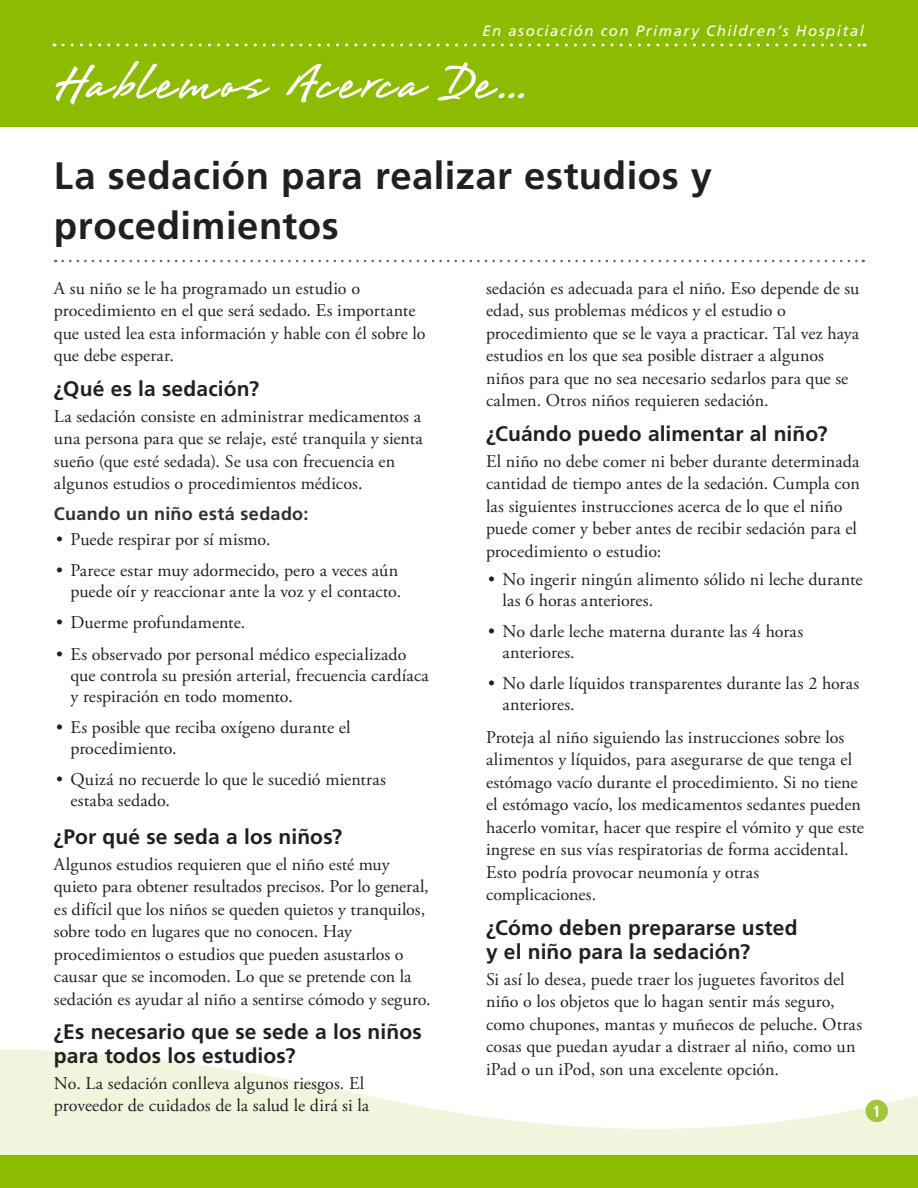
<style>
.page{position:relative;width:918px;height:1188px;background:#fff}
.page>*{position:absolute;margin:0;border:0;box-sizing:border-box;transform-origin:0 0}
.t1{font:60px "Brisa";letter-spacing:.055em;color:#fff}
.Title__h1{font:700 38.25px/49.5px "Frutiger LT Std";letter-spacing:.015em;color:#231f20}
.Level_1__h2{font:700 21px/24px "Frutiger LT Std";letter-spacing:.005em;color:#231f20}
.Main__p{font:18px/22.5px "Adobe Garamond Pro";letter-spacing:.005em;color:#231f20}
.Level_2__h3{font:700 18px "Frutiger LT Std";letter-spacing:.015em;color:#312f30}
.Page_number{font:700 condensed 16.2px "Frutiger LT Std";color:#fff}
.t2{font:italic 15px "Frutiger LT Std";letter-spacing:.1em;color:#fff}
</style>
<div class="page">
<svg style="left:0;top:1049px;width:918px;height:107px;fill:#f0f6de"></svg>
<div style="left:0;top:0;width:918px;height:127px;background:#8dbb00"></div>
<svg style="left:55px;top:61px;width:215px;height:44px"></svg>
<svg style="left:286px;top:64px;width:143px;height:39px"></svg>
<svg style="left:437px;top:62px;width:87px;height:39px"></svg>
<svg style="left:63px;top:44px;width:802px;height:2px"></svg>
<div style="left:866px;top:1100px;width:22px;height:22px;background:#a2c53a;border-radius:50%"></div>
<div style="left:0;top:1156px;width:918px;height:32px;background:#8dbb00"></div>
<svg style="left:63px;top:260px;width:801px;height:2px"></svg>
<p class="t2" style="left:482px;top:22px;width:383px">En asociación con Primary Children’s Hospital</p>
<h1 class="t1" style="left:54px;top:53px;width:474px">Hablemos Acerca De...</h1>
<p class="Title__h1" style="left:54px;top:152px;width:660px">La sedación para realizar estudios y procedimientos</p>
<p class="Main__p" style="left:54px;top:278px;width:373px">A su niño se le ha programado un estudio o procedimiento en el que será sedado. Es importante que usted lea esta información y hable con él sobre lo que debe esperar.</p>
<p class="Level_1__h2" style="left:54px;top:376px;width:207px">¿Qué es la sedación?</p>
<p class="Main__p" style="left:54px;top:405px;width:370px">La sedación consiste en administrar medicamentos a una persona para que se relaje, esté tranquila y sienta sueño (que esté sedada). Se usa con frecuencia en algunos estudios o procedimientos médicos.</p>
<p class="Level_2__h3" style="left:54px;top:504px;width:256px">Cuando un niño está sedado:</p>
<p class="Main__p" style="left:56px;top:529px;width:216px">• Puede respirar por sí mismo.</p>
<p class="Main__p" style="left:56px;top:561px;width:346px;line-height:21px;text-align:right">• Parece estar muy adormecido, pero a veces aún puede oír y reaccionar ante la voz y el contacto.</p>
<p class="Main__p" style="left:56px;top:612px;width:191px">• Duerme profundamente.</p>
<p class="Main__p" style="left:70px;top:644px;width:360px;line-height:21px;text-indent:-14px">• Es observado por personal médico especializado que controla su presión arterial, frecuencia cardíaca y respiración en todo momento.</p>
<p class="Main__p" style="left:70px;top:717px;width:281px;line-height:21px;text-indent:-14px">• Es posible que reciba oxígeno durante el procedimiento.</p>
<p class="Main__p" style="left:70px;top:770px;width:317px;line-height:21px;text-indent:-14px">• Quizá no recuerde lo que le sucedió mientras estaba sedado.</p>
<p class="Level_1__h2" style="left:54px;top:824px;width:290px">¿Por qué se seda a los niños?</p>
<p class="Main__p" style="left:54px;top:853px;width:378px">Algunos estudios requieren que el niño esté muy quieto para obtener resultados precisos. Por lo general, es difícil que los niños se queden quietos y tranquilos, sobre todo en lugares que no conocen. Hay procedimientos o estudios que pueden asustarlos o causar que se incomoden. Lo que se pretende con la sedación es ayudar al niño a sentirse cómodo y seguro.</p>
<p class="Level_1__h2" style="left:54px;top:1020px;width:369px">¿Es necesario que se sede a los niños para todos los estudios?</p>
<p class="Main__p" style="left:54px;top:1073px;width:317px">No. La sedación conlleva algunos riesgos. El proveedor de cuidados de la salud le dirá si la</p>
<p class="Main__p" style="left:486px;top:278px;width:375px">sedación es adecuada para el niño. Eso depende de su edad, sus problemas médicos y el estudio o procedimiento que se le vaya a practicar. Tal vez haya estudios en los que sea posible distraer a algunos niños para que no sea necesario sedarlos para que se calmen. Otros niños requieren sedación.</p>
<p class="Level_1__h2" style="left:486px;top:421px;width:343px">¿Cuándo puedo alimentar al niño?</p>
<p class="Main__p" style="left:486px;top:450px;width:375px">El niño no debe comer ni beber durante determinada cantidad de tiempo antes de la sedación. Cumpla con las siguientes instrucciones acerca de lo que el niño puede comer y beber antes de recibir sedación para el procedimiento o estudio:</p>
<p class="Main__p" style="left:502px;top:569px;width:362px;line-height:21px;text-indent:-14px">• No ingerir ningún alimento sólido ni leche durante las 6 horas anteriores.</p>
<p class="Main__p" style="left:502px;top:621px;width:302px;line-height:21px;text-indent:-14px">• No darle leche materna durante las 4 horas anteriores.</p>
<p class="Main__p" style="left:502px;top:674px;width:358px;line-height:21px;text-indent:-14px">• No darle líquidos transparentes durante las 2 horas anteriores.</p>
<p class="Main__p" style="left:486px;top:727px;width:379px">Proteja al niño siguiendo las instrucciones sobre los alimentos y líquidos, para asegurarse de que tenga el estómago vacío durante el procedimiento. Si no tiene el estómago vacío, los medicamentos sedantes pueden hacerlo vomitar, hacer que respire el vómito y que este ingrese en sus vías respiratorias de forma accidental.<br>Esto podría provocar neumonía y otras complicaciones.</p>
<p class="Level_1__h2" style="left:486px;top:915px;width:313px">¿Cómo deben prepararse usted y el niño para la sedación?</p>
<p class="Main__p" style="left:486px;top:968px;width:378px">Si así lo desea, puede traer los juguetes favoritos del niño o los objetos que lo hagan sentir más seguro, como chupones, mantas y muñecos de peluche. Otras cosas que puedan ayudar a distraer al niño, como un iPad o un iPod, son una excelente opción.</p>
<p class="Page_number" style="left:873px;top:1101px;width:10px">1</p>
</div>
